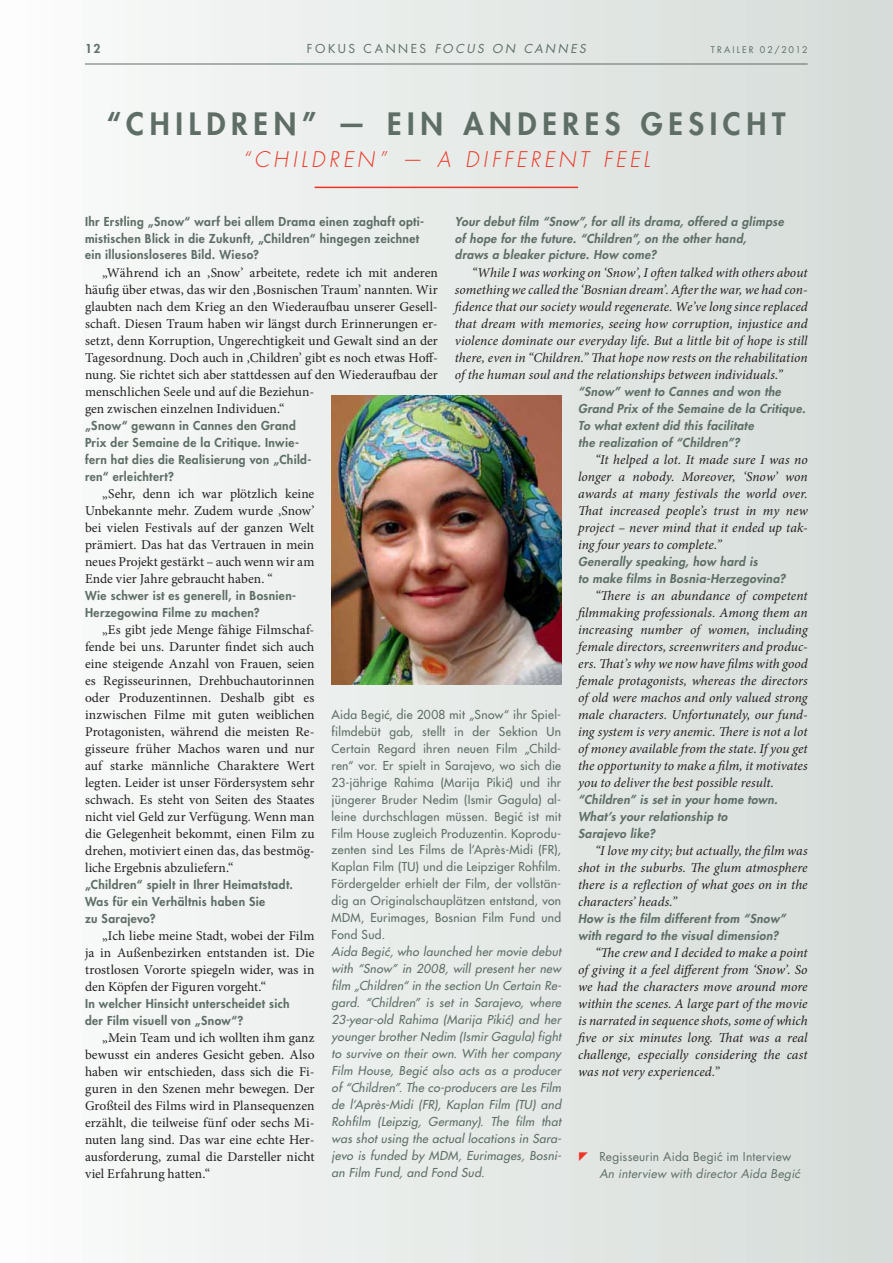
<style>
.page{position:relative;width:893px;height:1263px;background:#fff}
.page>*{position:absolute;margin:0;border:0;box-sizing:border-box;transform-origin:0 0}
.t1{font:800 30px "Futura Std";letter-spacing:.19em;color:#5e6e66}
.t2{font:italic 300 21px "Futura Std";letter-spacing:.16em;color:#ee3424}
.t3{font:13.5px/17px "Minion Pro";color:#231f20;text-align:justify}
.t4{font:italic 13.5px/17px "Minion Pro";letter-spacing:.005em;color:#231f20;text-align:justify}
.t5{font:italic 500 12px/17px "Futura Std";letter-spacing:.025em;color:#5e6e66;text-align:justify}
.t6{font:500 12px/17px "Futura Std";letter-spacing:.025em;color:#5e6e66;text-align:justify}
.t7{font:800 12px/17px "Futura Std";letter-spacing:.03em;color:#5e6e66}
.t8{font:italic 800 12px/17px "Futura Std";letter-spacing:.03em;color:#5e6e66}
.t9{font:italic 12px "Futura Std";letter-spacing:.02em;color:#5e6e66}
.t10{font:12px "Futura Std";letter-spacing:.015em;color:#5e6e66}
.t11{font:italic 12px "Futura Std";letter-spacing:.2em;color:#5e6e66}
.t12{font:9px "Futura Std";letter-spacing:.215em;color:#5e6e66}
.s1{font-style:normal}
</style>
<div class="page">
<div style="left:0;top:0;width:893px;height:1263px;background:linear-gradient(to right,#fbfcfb,#d4dbd8)"></div>
<hr style="left:315px;top:187px;width:263px;height:1px;background:#ee3424">
<img style="left:331px;top:396px;width:230px;height:289px">
<hr style="left:85px;top:64px;width:723px;height:1px;background:#5e6e66">
<svg style="left:579px;top:1152px;width:9px;height:9px"></svg>
<p class="t7" style="left:85px;top:41px;width:17px">12</p>
<p class="t11" style="left:307px;top:43px;width:280px"><span class="s1">FOKUS CANNES</span> FOCUS ON CANNES</p>
<p class="t12" style="left:711px;top:45px;width:98px">TRAILER 02/2012</p>
<h1 class="t1" style="left:107px;top:109px;width:680px">“CHILDREN” — EIN ANDERES GESICHT</h1>
<h2 class="t2" style="left:243px;top:150px;width:409px">“CHILDREN” — A DIFFERENT FEEL</h2>
<p class="t7" style="left:85px;top:213px;width:341px">Ihr Erstling „Snow“ warf bei allem Drama einen zaghaft opti&shy;mistischen Blick in die Zukunft, „Children“ hingegen zeichnet ein illusionsloseres Bild. Wieso?</p>
<p class="t3" style="left:85px;top:265px;width:354px;text-align:left;text-indent:17px">„Während ich an ‚Snow’ arbeitete, redete ich mit anderen häufig über etwas, das wir den ‚Bosnischen Traum’ nannten. Wir glaubten nach dem Krieg an den Wiederaufbau unserer Gesell&shy;schaft. Diesen Traum haben wir längst durch Erinnerungen er&shy;setzt, denn Korruption, Ungerechtigkeit und Gewalt sind an der Tagesordnung. Doch auch in ‚Children’ gibt es noch etwas Hoff&shy;nung. Sie richtet sich aber stattdessen auf den Wiederaufbau der menschlichen Seele und auf die Beziehun-<br>gen zwischen einzelnen Individuen.“</p>
<p class="t7" style="left:85px;top:417px;width:228px">„Snow“ gewann in Cannes den Grand Prix der Semaine de la Critique. Inwie&shy;fern hat dies die Realisierung von „Child&shy;ren“ erleichtert?</p>
<p class="t3" style="left:85px;top:486px;width:231px;text-indent:17px">„Sehr, denn ich war plötzlich keine Unbekannte mehr. Zudem wurde ‚Snow’ bei vielen Festivals auf der ganzen Welt prämiert. Das hat das Vertrauen in mein neues Projekt gestärkt – auch wenn wir am Ende vier Jahre gebraucht haben. “</p>
<p class="t7" style="left:85px;top:587px;width:213px">Wie schwer ist es generell, in Bosnien-<br>Herzegowina Filme zu machen?</p>
<p class="t3" style="left:85px;top:622px;width:231px;text-indent:17px">„Es gibt jede Menge fähige Filmschaf&shy;fende bei uns. Darunter findet sich auch eine steigende Anzahl von Frauen, seien es Regisseurinnen, Drehbuchautorinnen oder Produzentinnen. Deshalb gibt es inzwischen Filme mit guten weiblichen Protagonisten, während die meisten Re&shy;gisseure früher Machos waren und nur auf starke männliche Charaktere Wert legten. Leider ist unser Fördersystem sehr schwach. Es steht von Seiten des Staates nicht viel Geld zur Verfügung. Wenn man die Gelegenheit bekommt, einen Film zu drehen, motiviert einen das, das bestmög&shy;liche Ergebnis abzuliefern.“</p>
<p class="t7" style="left:85px;top:876px;width:209px">„Children“ spielt in Ihrer Heimatstadt.<br>Was für ein Verhältnis haben Sie<br>zu Sarajevo?</p>
<p class="t3" style="left:85px;top:928px;width:231px;text-indent:17px">„Ich liebe meine Stadt, wobei der Film ja in Außenbezirken entstanden ist. Die trostlosen Vororte spiegeln wider, was in den Köpfen der Figuren vorgeht.“</p>
<p class="t7" style="left:85px;top:995px;width:206px">In welcher Hinsicht unterscheidet sich der Film visuell von „Snow“?</p>
<p class="t3" style="left:85px;top:1030px;width:231px;text-indent:17px">„Mein Team und ich wollten ihm ganz bewusst ein anderes Gesicht geben. Also haben wir entschieden, dass sich die Fi&shy;guren in den Szenen mehr bewegen. Der Großteil des Films wird in Plansequenzen erzählt, die teilweise fünf oder sechs Mi&shy;nuten lang sind. Das war eine echte Her&shy;ausforderung, zumal die Darsteller nicht viel Erfahrung hatten.“</p>
<p class="t8" style="left:455px;top:213px;width:330px">Your debut film “Snow”, for all its drama, offered a glimpse of hope for the future. “Children”, on the other hand,<br>draws a bleaker picture. How come?</p>
<p class="t4" style="left:455px;top:265px;width:354px;text-indent:17px">“While I was working on ‘Snow’, I often talked with others about something we called the ‘Bosnian dream’. After the war, we had con&shy;fidence that our society would regenerate. We’ve long since replaced that dream with memories, seeing how corruption, injustice and violence dominate our everyday life. But a little bit of hope is still there, even in “Children.” That hope now rests on the rehabilitation of the human soul and the relationships between individuals.”</p>
<p class="t8" style="left:578px;top:383px;width:229px">“Snow” went to Cannes and won the Grand Prix of the Semaine de la Critique.<br>To what extent did this facilitate<br>the realization of “Children”?</p>
<p class="t4" style="left:578px;top:452px;width:231px;text-indent:17px">“It helped a lot. It made sure I was no longer a nobody. Moreover, ‘Snow’ won awards at many festivals the world over.<br>That increased people’s trust in my new project – never mind that it ended up tak&shy;ing four years to complete.”</p>
<p class="t8" style="left:578px;top:553px;width:209px">Generally speaking, how hard is<br>to make films in Bosnia-Herzegovina?</p>
<p class="t4" style="left:578px;top:588px;width:231px;text-indent:17px">“There is an abundance of competent filmmaking professionals. Among them an increasing number of women, including female directors, screenwriters and produc&shy;ers. That’s why we now have films with good female protagonists, whereas the directors of old were machos and only valued strong male characters. Unfortunately, our fund&shy;ing system is very anemic. There is not a lot of money available from the state. If you get the opportunity to make a film, it motivates you to deliver the best possible result.</p>
<p class="t8" style="left:578px;top:791px;width:201px">“Children” is set in your home town.<br>What’s your relationship to<br>Sarajevo like?</p>
<p class="t4" style="left:578px;top:843px;width:231px;text-indent:17px">“I love my city; but actually, the film was shot in the suburbs. The glum atmosphere there is a reflection of what goes on in the characters’ heads.”</p>
<p class="t8" style="left:578px;top:910px;width:209px">How is the film different from “Snow” with regard to the visual dimension?</p>
<p class="t4" style="left:578px;top:945px;width:231px;text-indent:17px">“The crew and I decided to make a point of giving it a feel different from ‘Snow’. So we had the characters move around more within the scenes. A large part of the movie is narrated in sequence shots, some of which five or six minutes long. That was a real challenge, especially considering the cast was not very experienced.”</p>
<p class="t6" style="left:332px;top:706px;width:231px">Aida Begic´, die 2008 mit „Snow“ ihr Spiel&shy;filmdebüt gab, stellt in der Sektion Un Certain Regard ihren neuen Film „Child&shy;ren“ vor. Er spielt in Sarajevo, wo sich die 23-jährige Rahima (Marija Pikic´) und ihr jüngerer Bruder Nedim (Ismir Gagula) al&shy;leine durchschlagen müssen. Begic´ ist mit Film House zugleich Produzentin. Koprodu&shy;zenten sind Les Films de l’Après-Midi (FR), Kaplan Film (TU) und die Leipziger Rohfilm.<br>Fördergelder erhielt der Film, der vollstän&shy;dig an Originalschauplätzen entstand, von MDM, Eurimages, Bosnian Film Fund und Fond Sud.</p>
<p class="t5" style="left:332px;top:944px;width:231px">Aida Begic´, who launched her movie debut with “Snow” in 2008, will present her new film „Children“ in the section Un Certain Re&shy;gard. “Children” is set in Sarajevo, where 23-year-old Rahima (Marija Pikic´) and her younger brother Nedim (Ismir Gagula) fight to survive on their own. With her company Film House, Begic´ also acts as a producer of “Children”. The co-producers are Les Film de l’Après-Midi (FR), Kaplan Film (TU) and Rohfilm (Leipzig, Germany). The film that was shot using the actual locations in Sara&shy;jevo is funded by MDM, Eurimages, Bosni&shy;an Film Fund, and Fond Sud.</p>
<p class="t10" style="left:599px;top:1151px;width:193px">Regisseurin Aida Begic´ im Interview</p>
<p class="t9" style="left:599px;top:1168px;width:202px">An interview with director Aida Begic´</p>
</div>
